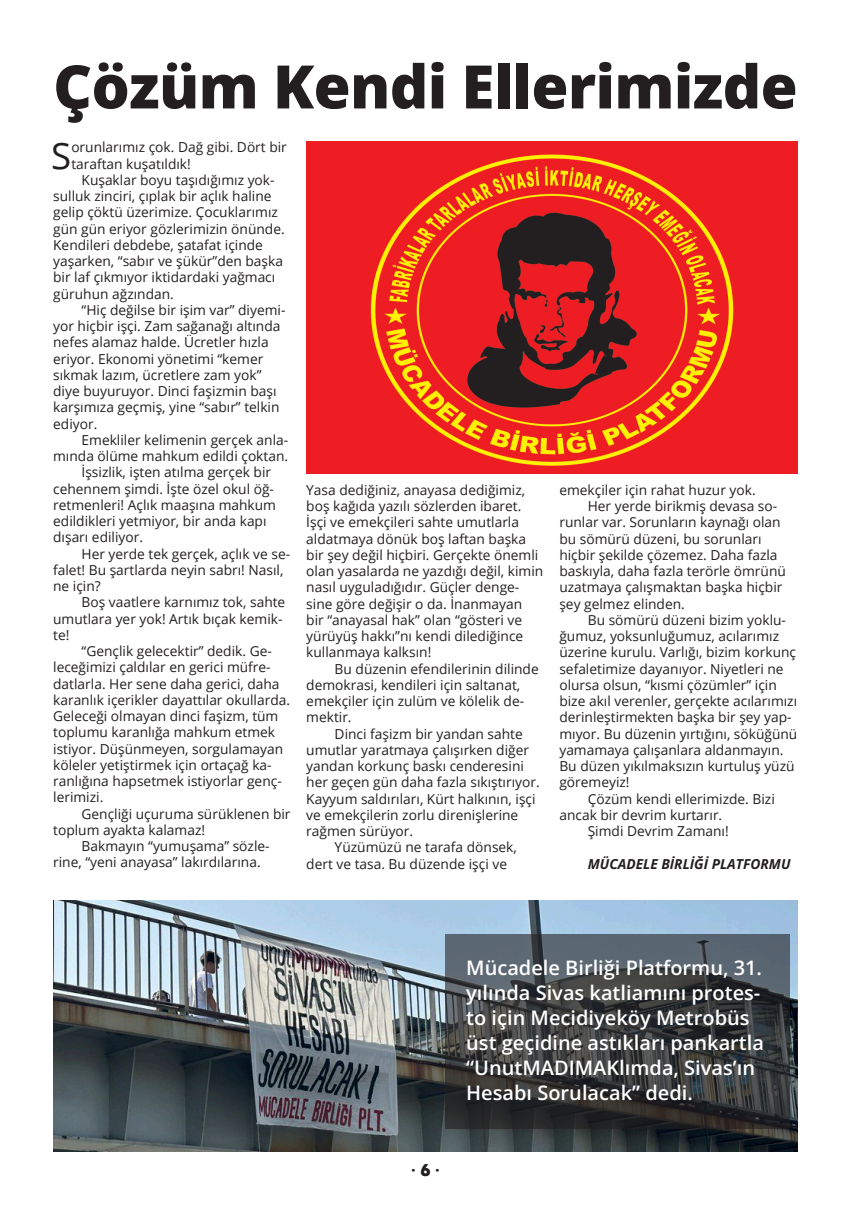
<style>
.page{position:relative;width:851px;height:1205px;background:#fff}
.page>*{position:absolute;margin:0;border:0;box-sizing:border-box;transform-origin:0 0}
.t1{font:800 60px "Open Sans";letter-spacing:-.01em;color:#231f20}
.t2{font:36.5px "Open Sans";color:#231f20}
.t3{font:600 20px/25px "Open Sans";color:#fff}
.t4{font:700 16.25px "Open Sans";color:#231f20}
.t5{font:13.75px/16.2px "Open Sans";color:#231f20}
.t6{font:italic 700 13.75px "Open Sans";color:#231f20}
.s1{font-family:"Revue BT";font-weight:400}
</style>
<div class="page">
<img style="left:306px;top:142px;width:491px;height:331px">
<img style="left:53px;top:900px;width:744px;height:252px">
<svg style="left:445px;top:934px;width:345px;height:195px;background:#3e4144"></svg>
<p class="t1" style="left:53px;top:41px;width:745px">Çözüm Kendi Ellerimizde</p>
<p class="t2" style="left:51px;top:130px;width:22px">S</p>
<p class="t5" style="left:71px;top:139px;width:217px">orunlarımız çok. Dağ gibi. Dört bir taraftan kuşatıldık!</p>
<p class="t5" style="left:53px;top:171px;width:233px;text-indent:28px">Kuşaklar boyu taşıdığımız yok&shy;sulluk zinciri, çıplak bir açlık haline gelip çöktü üzerimize. Çocuklarımız gün gün eriyor gözlerimizin önünde.<br>Kendileri debdebe, şatafat içinde yaşarken, “sabır ve şükür”den başka bir laf çıkmıyor iktidardaki yağmacı güruhun ağzından.</p>
<p class="t5" style="left:53px;top:301px;width:234px;text-indent:28px">“Hiç değilse bir işim var” diyemi&shy;yor hiçbir işçi. Zam sağanağı altında nefes alamaz halde. Ücretler hızla eriyor. Ekonomi yönetimi “kemer sıkmak lazım, ücretlere zam yok” diye buyuruyor. Dinci faşizmin başı karşımıza geçmiş, yine “sabır” telkin ediyor.</p>
<p class="t5" style="left:53px;top:431px;width:236px;text-align:right">Emekliler kelimenin gerçek anla&shy;mında ölüme mahkum edildi çoktan.</p>
<p class="t5" style="left:53px;top:464px;width:224px;text-indent:28px">İşsizlik, işten atılma gerçek bir cehennem şimdi. İşte özel okul öğ&shy;retmenleri! Açlık maaşına mahkum edildikleri yetmiyor, bir anda kapı dışarı ediliyor.</p>
<p class="t5" style="left:53px;top:545px;width:238px;text-indent:28px">Her yerde tek gerçek, açlık ve se&shy;falet! Bu şartlarda neyin sabrı! Nasıl, ne için?</p>
<p class="t5" style="left:53px;top:594px;width:234px;text-indent:28px">Boş vaatlere karnımız tok, sahte umutlara yer yok! Artık bıçak kemik&shy;te!</p>
<p class="t5" style="left:53px;top:643px;width:238px;text-indent:28px">“Gençlik gelecektir” dedik. Ge&shy;leceğimizi çaldılar en gerici müfre&shy;datlarla. Her sene daha gerici, daha karanlık içerikler dayattılar okullarda.<br>Geleceği olmayan dinci faşizm, tüm toplumu karanlığa mahkum etmek istiyor. Düşünmeyen, sorgulamayan köleler yetiştirmek için ortaçağ ka&shy;ranlığına hapsetmek istiyorlar genç&shy;lerimizi.</p>
<p class="t5" style="left:53px;top:805px;width:239px;text-indent:28px">Gençliği uçuruma sürüklenen bir toplum ayakta kalamaz!</p>
<p class="t5" style="left:53px;top:838px;width:218px;text-indent:28px">Bakmayın “yumuşama” sözle&shy;rine, “yeni anayasa” lakırdılarına.</p>
<p class="t5" style="left:306px;top:481px;width:238px">Yasa dediğiniz, anayasa dediğimiz, boş kağıda yazılı sözlerden ibaret.<br>İşçi ve emekçileri sahte umutlarla aldatmaya dönük boş laftan başka bir şey değil hiçbiri. Gerçekte önemli olan yasalarda ne yazdığı değil, kimin nasıl uyguladığıdır. Güçler denge&shy;sine göre değişir o da. İnanmayan bir “anayasal hak” olan “gösteri ve yürüyüş hakkı”nı kendi dilediğince kullanmaya kalksın!</p>
<p class="t5" style="left:306px;top:660px;width:234px;text-indent:28px">Bu düzenin efendilerinin dilinde demokrasi, kendileri için saltanat, emekçiler için zulüm ve kölelik de&shy;mektir.</p>
<p class="t5" style="left:306px;top:725px;width:235px;text-indent:28px">Dinci faşizm bir yandan sahte umutlar yaratmaya çalışırken diğer yandan korkunç baskı cenderesini her geçen gün daha fazla sıkıştırıyor.<br>Kayyum saldırıları, Kürt halkının, işçi ve emekçilerin zorlu direnişlerine rağmen sürüyor.</p>
<p class="t5" style="left:306px;top:839px;width:212px;text-indent:28px">Yüzümüzü ne tarafa dönsek, dert ve tasa. Bu düzende işçi ve</p>
<p class="t5" style="left:559px;top:481px;width:198px">emekçiler için rahat huzur yok.</p>
<p class="t5" style="left:559px;top:498px;width:228px;text-indent:28px">Her yerde birikmiş devasa so&shy;runlar var. Sorunların kaynağı olan bu sömürü düzeni, bu sorunları hiçbir şekilde çözemez. Daha fazla baskıyla, daha fazla terörle ömrünü uzatmaya çalışmaktan başka hiçbir şey gelmez elinden.</p>
<p class="t5" style="left:559px;top:611px;width:239px;text-indent:28px">Bu sömürü düzeni bizim yoklu&shy;ğumuz, yoksunluğumuz, acılarımız üzerine kurulu. Varlığı, bizim korkunç sefaletimize dayanıyor. Niyetleri ne olursa olsun, “kısmi çözümler” için bize akıl verenler, gerçekte acılarımızı derinleştirmekten başka bir şey yap&shy;mıyor. Bu düzenin yırtığını, söküğünü yamamaya çalışanlara aldanmayın.<br>Bu düzen yıkılmaksızın kurtuluş yüzü göremeyiz!</p>
<p class="t5" style="left:559px;top:790px;width:217px;text-indent:28px">Çözüm kendi ellerimizde. Bizi ancak bir devrim kurtarır.</p>
<p class="t5" style="left:587px;top:823px;width:142px">Şimdi Devrim Zamanı!</p>
<p class="t6" style="left:587px;top:854px;width:204px">MÜCADELE BİRLİĞİ PLATFORMU</p>
<p class="t4" style="left:411px;top:1159px;width:30px">· <span class="s1">6</span> ·</p>
<p class="t3" style="left:466px;top:955px;width:299px">Mücadele Birliği Platformu, 31. yılında Sivas katliamını protes&shy;to için Mecidiyeköy Metrobüs üst geçidine astıkları pankartla “UnutMADIMAKlımda, Sivas’ın<br>Hesabı Sorulacak” dedi.</p>
</div>
